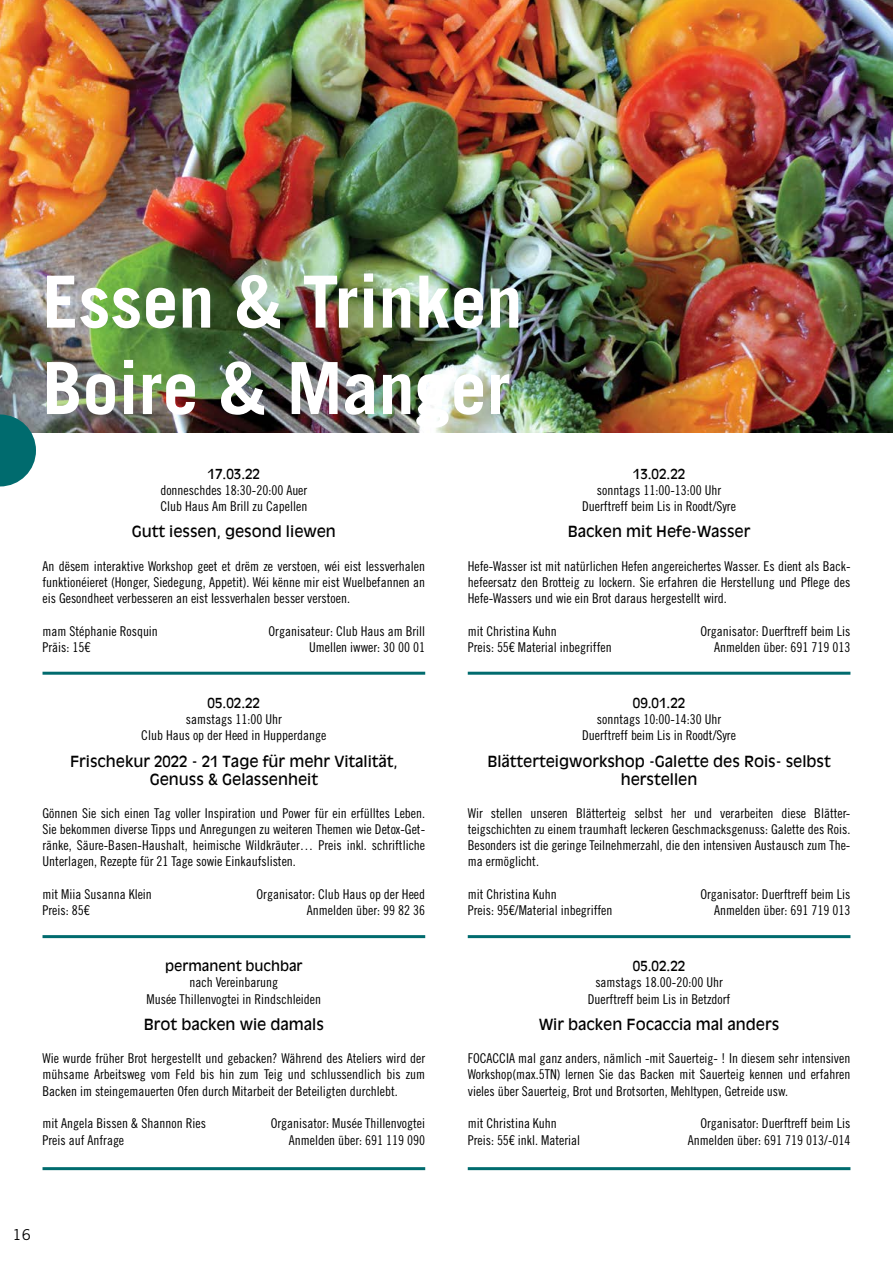
<style>
.page{position:relative;width:893px;height:1263px;background:#fff}
.page>*{position:absolute;margin:0;border:0;box-sizing:border-box;transform-origin:0 0}
.t1{font:700 72px/86.4px "Trade Gothic LT Std";color:#fff}
.t2{font:15px/18px "Antique Olive";color:#000;text-align:center}
.t3{font:15px "Trade Gothic LT Std";color:#000}
.t4{font:13.5px/16.2px "Trade Gothic LT Std Cn 18";color:#000}
.t5{font:13.5px "Antique Olive";color:#000}
</style>
<div class="page">
<img style="left:0;top:0;width:893px;height:432px">
<hr style="left:43px;top:672px;width:382px;height:3px;background:#006b6e">
<hr style="left:43px;top:935px;width:382px;height:3px;background:#006b6e">
<hr style="left:468px;top:672px;width:382px;height:3px;background:#006b6e">
<hr style="left:468px;top:935px;width:382px;height:3px;background:#006b6e">
<hr style="left:43px;top:1167px;width:382px;height:3px;background:#006b6e">
<hr style="left:468px;top:1167px;width:382px;height:3px;background:#006b6e">
<svg style="left:0;top:414px;width:36px;height:72px;background:#2a7e81"></svg>
<h1 class="t1" style="left:43px;top:258px;width:482px">Essen &amp; Trinken<br>Boire &amp; Manger</h1>
<p class="t5" style="left:208px;top:465px;width:54px">17.03.22</p>
<p class="t4" style="left:160px;top:482px;width:148px">donneschdes 18:30-20:00 Auer<br>Club Haus Am Brill zu Capellen</p>
<p class="t2" style="left:132px;top:523px;width:206px">GUTT IESSEN, GESOND LIEWEN</p>
<p class="t4" style="left:43px;top:558px;width:384px;text-align:justify">An dësem interaktive Workshop geet et drëm ze verstoen, wéi eist Iessverhalen funktionéieret (Honger, Siedegung, Appetit). Wéi kënne mir eist Wuelbefannen an eis Gesondheet verbesseren an eist Iessverhalen besser verstoen.</p>
<p class="t4" style="left:43px;top:623px;width:117px">mam Stéphanie Rosquin<br>Präis: 15€</p>
<p class="t4" style="left:269px;top:623px;width:158px;text-align:right">Organisateur: Club Haus am Brill<br>Umellen iwwer: 30 00 01</p>
<p class="t5" style="left:208px;top:695px;width:54px">05.02.22</p>
<p class="t4" style="left:141px;top:711px;width:187px;text-align:center">samstags 11:00 Uhr<br>Club Haus op der Heed in Hupperdange</p>
<p class="t2" style="left:70px;top:752px;width:329px">FRISCHEKUR 2022 - 21 TAGE FÜR MEHR VITALITÄT,<br>GENUSS &amp; GELASSENHEIT</p>
<p class="t4" style="left:43px;top:805px;width:384px;text-align:justify">Gönnen Sie sich einen Tag voller Inspiration und Power für ein erfülltes Leben.<br>Sie bekommen diverse Tipps und Anregungen zu weiteren Themen wie Detox-Get&shy;ränke, Säure-Basen-Haushalt, heimische Wildkräuter… Preis inkl. schriftliche Unterlagen, Rezepte für 21 Tage sowie Einkaufslisten.</p>
<p class="t4" style="left:43px;top:886px;width:111px">mit Miia Susanna Klein<br>Preis: 85€</p>
<p class="t4" style="left:257px;top:886px;width:170px;text-align:right">Organisator: Club Haus op der Heed<br>Anmelden über: 99 82 36</p>
<p class="t5" style="left:165px;top:958px;width:139px">PERMANENT BUCHBAR</p>
<p class="t4" style="left:147px;top:974px;width:176px;text-align:center">nach Vereinbarung<br>Musée Thillenvogtei in Rindschleiden</p>
<p class="t2" style="left:144px;top:1016px;width:182px">BROT BACKEN WIE DAMALS</p>
<p class="t4" style="left:43px;top:1050px;width:384px;text-align:justify">Wie wurde früher Brot hergestellt und gebacken? Während des Ateliers wird der mühsame Arbeitsweg vom Feld bis hin zum Teig und schlussendlich bis zum Backen im steingemauerten Ofen durch Mitarbeit der Beteiligten durchlebt.</p>
<p class="t4" style="left:43px;top:1115px;width:165px">mit Angela Bissen &amp; Shannon Ries<br>Preis auf Anfrage</p>
<p class="t4" style="left:271px;top:1115px;width:156px;text-align:right">Organisator: Musée Thillenvogtei<br>Anmelden über: 691 119 090</p>
<p class="t5" style="left:633px;top:465px;width:54px">13.02.22</p>
<p class="t4" style="left:582px;top:482px;width:155px;text-align:center">sonntags 11:00-13:00 Uhr<br>Duerftreff beim Lis in Roodt/Syre</p>
<p class="t2" style="left:568px;top:523px;width:184px">BACKEN MIT HEFE-WASSER</p>
<p class="t4" style="left:468px;top:558px;width:384px;text-align:justify">Hefe-Wasser ist mit natürlichen Hefen angereichertes Wasser. Es dient als Back&shy;hefeersatz den Brotteig zu lockern. Sie erfahren die Herstellung und Pflege des Hefe-Wassers und wie ein Brot daraus hergestellt wird.</p>
<p class="t4" style="left:468px;top:623px;width:145px">mit Christina Kuhn<br>Preis: 55€ Material inbegriffen</p>
<p class="t4" style="left:700px;top:623px;width:151px;text-align:right">Organisator: Duerftreff beim Lis<br>Anmelden über: 691 719 013</p>
<p class="t5" style="left:633px;top:695px;width:54px">09.01.22</p>
<p class="t4" style="left:582px;top:711px;width:155px;text-align:center">sonntags 10:00-14:30 Uhr<br>Duerftreff beim Lis in Roodt/Syre</p>
<p class="t2" style="left:487px;top:752px;width:345px">BLÄTTERTEIGWORKSHOP -GALETTE DES ROIS- SELBST<br>HERSTELLEN</p>
<p class="t4" style="left:468px;top:805px;width:384px;text-align:justify">Wir stellen unseren Blätterteig selbst her und verarbeiten diese Blätter&shy;teigschichten zu einem traumhaft leckeren Geschmacksgenuss: Galette des Rois.<br>Besonders ist die geringe Teilnehmerzahl, die den intensiven Austausch zum The&shy;ma ermöglicht.</p>
<p class="t4" style="left:468px;top:886px;width:146px">mit Christina Kuhn<br>Preis: 95€/Material inbegriffen</p>
<p class="t4" style="left:700px;top:886px;width:151px;text-align:right">Organisator: Duerftreff beim Lis<br>Anmelden über: 691 719 013</p>
<p class="t5" style="left:633px;top:958px;width:54px">05.02.22</p>
<p class="t4" style="left:588px;top:974px;width:144px;text-align:center">samstags 18.00-20:00 Uhr<br>Duerftreff beim Lis in Betzdorf</p>
<p class="t2" style="left:539px;top:1016px;width:242px">WIR BACKEN FOCACCIA MAL ANDERS</p>
<p class="t4" style="left:468px;top:1050px;width:384px;text-align:justify">FOCACCIA mal ganz anders, nämlich -mit Sauerteig- ! In diesem sehr intensiven Workshop(max.5TN) lernen Sie das Backen mit Sauerteig kennen und erfahren vieles über Sauerteig, Brot und Brotsorten, Mehltypen, Getreide usw.</p>
<p class="t4" style="left:468px;top:1115px;width:114px">mit Christina Kuhn<br>Preis: 55€ inkl. Material</p>
<p class="t4" style="left:688px;top:1115px;width:164px;text-align:right">Organisator: Duerftreff beim Lis<br>Anmelden über: 691 719 013/-014</p>
<p class="t3" style="left:13px;top:1225px;width:20px">16</p>
</div>
